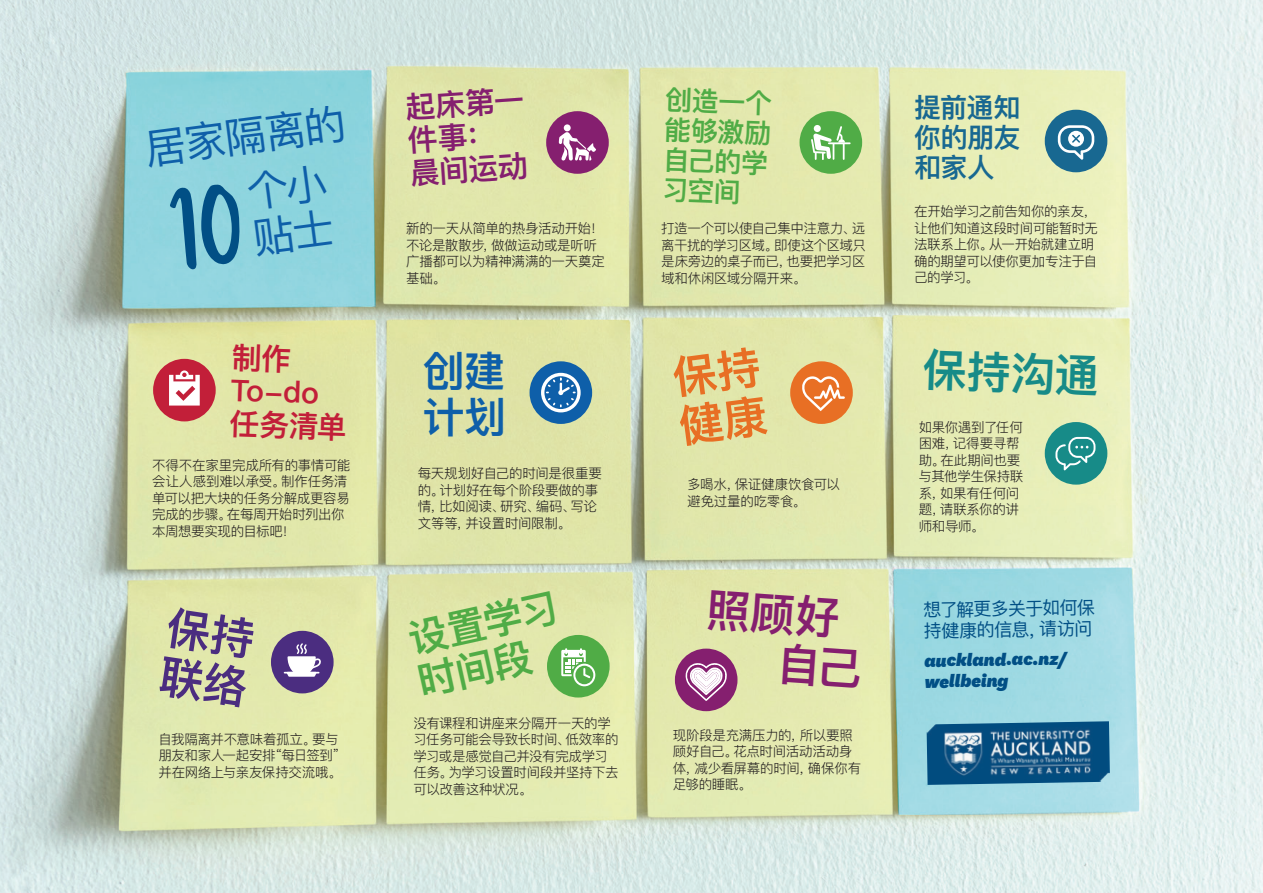
<style>
.page{position:relative;width:1263px;height:893px;background:#fff}
.page>*{position:absolute;margin:0;border:0;box-sizing:border-box;transform-origin:0 0}
.t1{font:600 44.55px/49.1px "Ping Fang SC";color:#851f6f}
.t2{font:600 44.55px/49.1px "Ping Fang SC";color:#e86f24}
.t3{font:600 44.55px/49.1px "Ping Fang SC";color:#4b2d80}
.t4{font:600 44.55px "Ping Fang SC";color:#178b88}
.t5{font:41.7px/45.9px "Ping Fang SC";color:#0e5fa9}
.t6{font:600 41.7px/45.9px "Ping Fang SC";color:#0e5fa9}
.t7{font:600 39.3px/43.3px "Ping Fang SC";color:#50ac46}
.t8{font:600 30px/33px "Ping Fang SC";color:#851f6f}
.t9{font:600 30px/33px "Ping Fang SC";color:#c21f39}
.t10{font:600 27px/30px "Ping Fang SC";color:#50ac46;text-align:justify}
.t11{font:600 27px/30px "Ping Fang SC";letter-spacing:-.02em;color:#186891;text-align:justify}
.t12{font:italic 900 19.5px/21px "National";color:#014f85}
.t13{font:18px/21px "Ping Fang SC";color:#014f85}
.t14{font:300 13.5px/16.5px "Ping Fang SC";letter-spacing:-.025em;color:#231f20}
</style>
<div class="page">
<img style="left:0;top:0;width:1263px;height:893px">
<div style="left:799px;top:111px;width:63px;height:63px;background:#50ac46;border-radius:50%"></div>
<svg style="left:811px;top:126px;width:40px;height:34px"></svg>
<div style="left:1045px;top:110px;width:62px;height:62px;background:#186891;border-radius:50%"></div>
<div style="left:271px;top:631px;width:63px;height:62px;background:#4b2d80;border-radius:50%"></div>
<svg style="left:1058px;top:125px;width:36px;height:35px"></svg>
<div style="left:153px;top:359px;width:63px;height:62px;background:#c21f39;border-radius:50%"></div>
<svg style="left:169px;top:370px;width:31px;height:36px"></svg>
<div style="left:1045px;top:422px;width:62px;height:63px;background:#178b88;border-radius:50%"></div>
<div style="left:529px;top:361px;width:63px;height:63px;background:#0e5fa9;border-radius:50%"></div>
<svg style="left:541px;top:373px;width:40px;height:39px"></svg>
<div style="left:790px;top:361px;width:63px;height:63px;background:#e86f24;border-radius:50%"></div>
<svg style="left:802px;top:376px;width:43px;height:35px"></svg>
<svg style="left:285px;top:643px;width:36px;height:34px"></svg>
<div style="left:547px;top:635px;width:63px;height:62px;background:#50ac46;border-radius:50%"></div>
<svg style="left:561px;top:648px;width:34px;height:38px"></svg>
<div style="left:675px;top:649px;width:62px;height:62px;background:#851f6f;border-radius:50%"></div>
<svg style="left:685px;top:663px;width:42px;height:38px"></svg>
<img style="left:926px;top:721px;width:184px;height:64px">
<svg style="left:1055px;top:437px;width:40px;height:33px"></svg>
<div style="left:546px;top:111px;width:63px;height:63px;background:#851f6f;border-radius:50%"></div>
<div style="left:564px;top:124px;width:7px;height:7px;background:#fff;border-radius:50%"></div>
<svg style="left:559px;top:132px;width:37px;height:29px"></svg>
<div style="left:167px;top:182px;width:78px;height:90px;background:#91d5df"></div>
<h2 class="t5" style="left:142px;top:125px;width:203px;rotate:-7deg">居家隔离的</h2>
<h2 class="t5" style="left:244px;top:169px;width:83px;rotate:-7deg">个小贴士</h2>
<h3 class="t9" style="left:232px;top:340px;width:119px;rotate:2deg">制作<br>To-do任务清单</h3>
<p class="t14" style="left:152px;top:457px;width:200px">不得不在家里完成所有的事情可能会让人感到难以承受。制作任务清单可以把大块的任务分解成更容易完成的步骤。在每周开始时列出你本周想要实现的目标吧！</p>
<h1 class="t3" style="left:171px;top:602px;width:91px;rotate:9deg">保持联络</h1>
<p class="t14" style="left:158px;top:731px;width:185px">自我隔离并不意味着孤立。要与朋友和家人一起安排“每日签到”并在网络上与亲友保持交流哦。</p>
<h3 class="t8" style="left:404px;top:91px;width:120px;rotate:-4deg">起床第一件事：</h3>
<h3 class="t8" style="left:409px;top:157px;width:119px;rotate:-4deg">晨间运动</h3>
<p class="t14" style="left:406px;top:220px;width:200px">新的一天从简单的热身活动开始！不论是散散步，做做运动或是听听广播都可以为精神满满的一天奠定基础。</p>
<h2 class="t6" style="left:423px;top:347px;width:85px">创建计划</h2>
<p class="t14" style="left:418px;top:465px;width:186px">每天规划好自己的时间是很重要的。计划好在每个阶段要做的事情，比如阅读、研究、编码、写论文等等，并设置时间限制。</p>
<h3 class="t7" style="left:405px;top:617px;width:154px;rotate:-12deg">设置学习时间段</h3>
<p class="t14" style="left:413px;top:715px;width:207px">没有课程和讲座来分隔开一天的学习任务可能会导致长时间、低效率的学习或是感觉自己并没有完成学习任务。为学习设置时间段并坚持下去可以改善这种状况。</p>
<h3 class="t10" style="left:666px;top:84px;width:109px;rotate:2deg">创造一个能够激励自己的学习空间</h3>
<p class="t14" style="left:661px;top:220px;width:206px;text-align:justify">打造一个可以使自己集中注意力、远离干扰的学习区域。即使这个区域只是床旁边的桌子而已，也要把学习区域和休闲区域分隔开来。</p>
<h1 class="t2" style="left:670px;top:352px;width:91px;rotate:-7deg">保持健康</h1>
<p class="t14" style="left:687px;top:476px;width:154px">多喝水，保证健康饮食可以避免过量的吃零食。</p>
<h1 class="t1" style="left:782px;top:589px;width:87px;text-indent:-74px;rotate:4deg">照顾好自己</h1>
<p class="t14" style="left:673px;top:726px;width:190px">现阶段是充满压力的，所以要照顾好自己。花点时间活动活动身体，减少看屏幕的时间，确保你有足够的睡眠。</p>
<h3 class="t11" style="left:914px;top:92px;width:108px">提前通知你的朋友和家人</h3>
<p class="t14" style="left:914px;top:203px;width:185px">在开始学习之前告知你的亲友，让他们知道这段时间可能暂时无法联系上你。从一开始就建立明确的期望可以使你更加专注于自己的学习。</p>
<h1 class="t4" style="left:923px;top:342px;width:178px;rotate:2deg">保持沟通</h1>
<p class="t14" style="left:919px;top:418px;width:106px">如果你遇到了任何困难，记得要寻帮助。在此期间也要与其他学生保持联系，如果有任何问题，请联系你的讲师和导师。</p>
<h3 class="t13" style="left:923px;top:599px;width:173px;rotate:-1deg">想了解更多关于如何保持健康的信息，请访问</h3>
<h3 class="t12" style="left:924px;top:649px;width:144px;rotate:-1deg">auckland.ac.nz/ wellbeing</h3>
</div>
